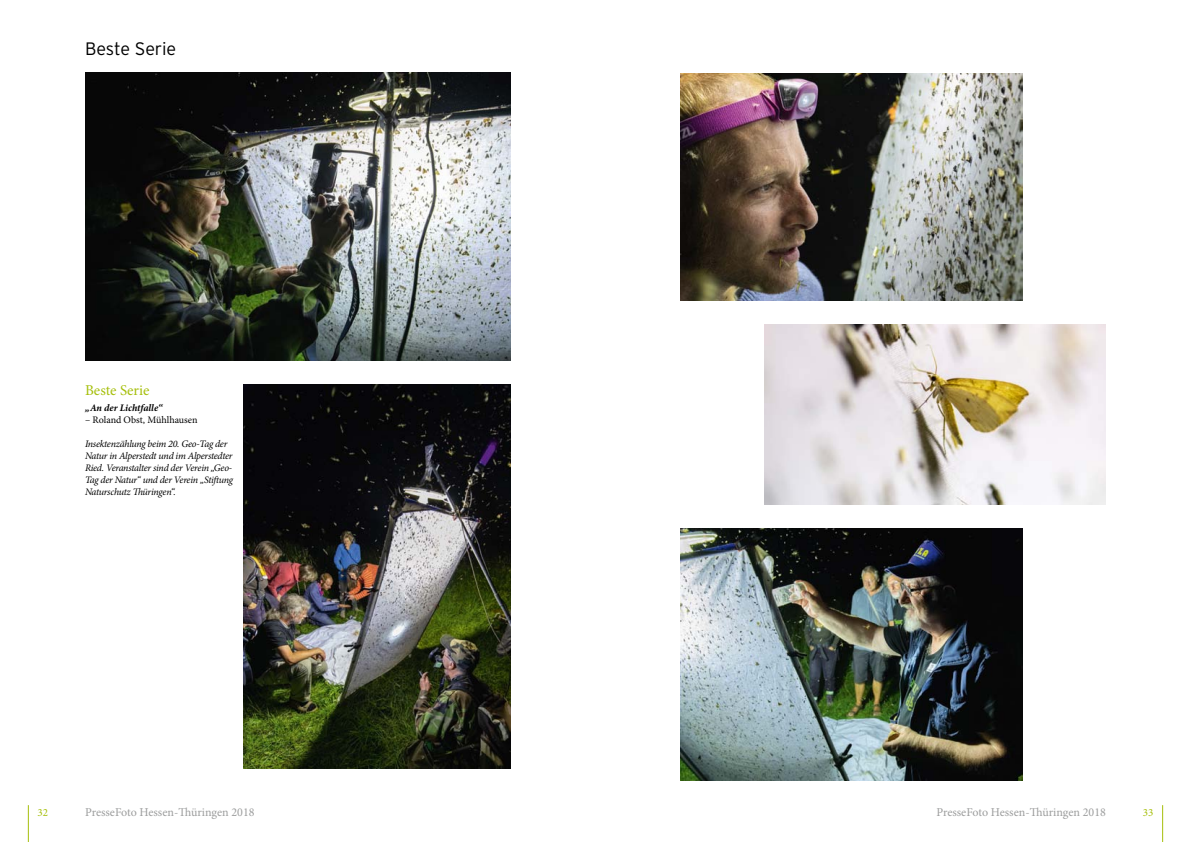
<style>
.page{position:relative;width:1191px;height:842px;background:#fff}
.page>*{position:absolute;margin:0;border:0;box-sizing:border-box;transform-origin:0 0}
.t1{font:300 18px "Interstate";letter-spacing:-.01em;color:#000}
.t2{font:15px "Minion Pro";color:#a6bf0b}
.t3{font:12px "Minion Pro";color:#9c9d9d}
.t4{font:11px "Minion Pro";color:#a6bf0b}
.t5{font:italic 10px/12px "Minion Pro";letter-spacing:-.03em;color:#000}
.t6{font:10px "Minion Pro";color:#000}
.t7{font:italic 700 10px "Minion Pro";letter-spacing:-.005em;color:#000}
</style>
<div class="page">
<hr style="left:28px;top:805px;width:1px;height:37px;background:#a6bf0b">
<hr style="left:1162px;top:805px;width:1px;height:37px;background:#a6bf0b">
<img style="left:764px;top:324px;width:342px;height:180px">
<img style="left:680px;top:528px;width:342px;height:252px">
<img style="left:243px;top:384px;width:267px;height:384px">
<img style="left:85px;top:72px;width:425px;height:288px">
<img style="left:680px;top:73px;width:342px;height:227px">
<h1 class="t1" style="left:85px;top:39px;width:93px">Beste Serie</h1>
<h2 class="t2" style="left:85px;top:380px;width:66px">Beste Serie</h2>
<p class="t7" style="left:85px;top:401px;width:79px">„An der Lichtfalle“</p>
<p class="t6" style="left:85px;top:413px;width:114px">– Roland Obst, Mühlhausen</p>
<p class="t5" style="left:85px;top:438px;width:150px">Insektenzählung beim 20. Geo-Tag der Natur in Alperstedt und im Alperstedter Ried. Veranstalter sind der Verein „Geo-Tag der Natur“ und der Verein „Stiftung Naturschutz Thüringen“.</p>
<p class="t4" style="left:38px;top:805px;width:12px">32</p>
<p class="t3" style="left:85px;top:804px;width:171px">PresseFoto Hessen-Thüringen 2018</p>
<p class="t3" style="left:936px;top:804px;width:171px">PresseFoto Hessen-Thüringen 2018</p>
<p class="t4" style="left:1142px;top:805px;width:12px">33</p>
</div>
